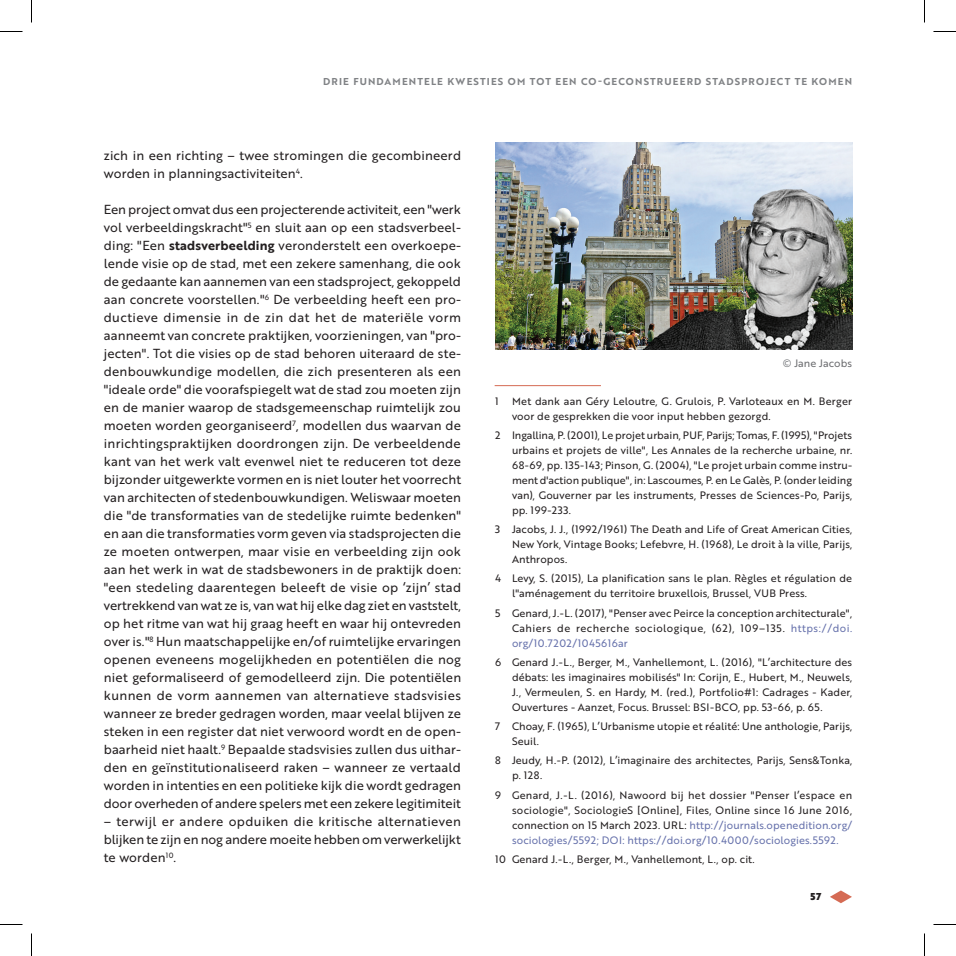
<style>
.page{position:relative;width:956px;height:956px;background:#fff}
.page>*{position:absolute;margin:0;border:0;box-sizing:border-box;transform-origin:0 0}
.t1{font:12.75px/18px "Brother 1816 Regular";letter-spacing:.01em;color:#231f20;text-align:justify}
.t2{font:10.5px/15px "Brother 1816 Regular";letter-spacing:.01em;color:#231f20;text-align:justify}
.t3{font:10.5px "Brother 1816 Regular";letter-spacing:.01em;color:#6c6d70}
.t4{font:9.75px "Brother 1816 Bold";letter-spacing:.12em;color:#808285}
.t5{font:9.75px "Brother 1816 Black";color:#231f20}
.s1{font-family:"Brother 1816 Bold"}
.s2{color:#808285}
.s3{color:#6772ac}
</style>
<div class="page">
<svg style="left:830px;top:890px;width:22px;height:13px"></svg>
<hr style="left:495px;top:385px;width:106px;height:1px;background:#d56b54">
<img style="left:495px;top:142px;width:357px;height:207px">
<svg style="left:0;top:31px;width:22px;height:1px"></svg>
<svg style="left:933px;top:31px;width:23px;height:1px"></svg>
<svg style="left:0;top:924px;width:22px;height:1px"></svg>
<svg style="left:933px;top:924px;width:23px;height:1px"></svg>
<svg style="left:31px;top:0;width:1px;height:23px"></svg>
<svg style="left:31px;top:933px;width:1px;height:23px"></svg>
<svg style="left:924px;top:0;width:1px;height:23px"></svg>
<svg style="left:924px;top:933px;width:1px;height:23px"></svg>
<p class="t4" style="left:323px;top:74px;width:531px">DRIE FUNDAMENTELE KWESTIES OM TOT EEN CO-GECONSTRUEERD STADSPROJECT TE KOMEN</p>
<p class="t1" style="left:104px;top:146px;width:359px">zich in een richting – twee stromingen die gecombineerd worden in planningsactiviteiten<sup>4</sup>.</p>
<p class="t1" style="left:104px;top:200px;width:359px">Een project omvat dus een projecterende activiteit, een "werk vol verbeeldingskracht"<sup>5</sup> en sluit aan op een stadsverbeel&shy;ding: "Een <span class="s1">stadsverbeelding</span> veronderstelt een overkoepe&shy;lende visie op de stad, met een zekere samenhang, die ook de gedaante kan aannemen van een stadsproject, gekoppeld aan concrete voorstellen."<sup>6</sup> De verbeelding heeft een pro&shy;ductieve dimensie in de zin dat het de materiële vorm aanneemt van concrete praktijken, voorzieningen, van "pro&shy;jecten". Tot die visies op de stad behoren uiteraard de ste&shy;denbouwkundige modellen, die zich presenteren als een "ideale orde" die voorafspiegelt wat de stad zou moeten zijn en de manier waarop de stadsgemeenschap ruimtelijk zou moeten worden georganiseerd<sup>7</sup>, modellen dus waarvan de inrichtingspraktijken doordrongen zijn. De verbeeldende kant van het werk valt evenwel niet te reduceren tot deze bijzonder uitgewerkte vormen en is niet louter het voorrecht van architecten of stedenbouwkundigen. Weliswaar moeten die "de transformaties van de stedelijke ruimte bedenken" en aan die transformaties vorm geven via stadsprojecten die ze moeten ontwerpen, maar visie en verbeelding zijn ook aan het werk in wat de stadsbewoners in de praktijk doen: "een stedeling daarentegen beleeft de visie op ‘zijn’ stad vertrekkend van wat ze is, van wat hij elke dag ziet en vaststelt, op het ritme van wat hij graag heeft en waar hij ontevreden over is."<sup>8</sup> Hun maatschappelijke en/of ruimtelijke ervaringen openen eveneens mogelijkheden en potentiëlen die nog niet geformaliseerd of gemodelleerd zijn. Die potentiëlen kunnen de vorm aannemen van alternatieve stadsvisies wanneer ze breder gedragen worden, maar veelal blijven ze steken in een register dat niet verwoord wordt en de open&shy;baarheid niet haalt.<sup>9</sup> Bepaalde stadsvisies zullen dus uithar&shy;den en geïnstitutionaliseerd raken – wanneer ze vertaald worden in intenties en een politieke kijk die wordt gedragen door overheden of andere spelers met een zekere legitimiteit</p>
<p class="t1" style="left:104px;top:812px;width:359px">– terwijl er andere opduiken die kritische alternatieven blijken te zijn en nog andere moeite hebben om verwerkelijkt te worden<sup>10</sup>.</p>
<p class="t3" style="left:783px;top:355px;width:71px"><span class="s2">©</span> Jane Jacobs</p>
<p class="t2" style="left:495px;top:393px;width:5px">1</p>
<p class="t2" style="left:512px;top:393px;width:342px">Met dank aan Géry Leloutre, G. Grulois, P. Varloteaux en M. Berger voor de gesprekken die voor input hebben gezorgd.</p>
<p class="t2" style="left:512px;top:427px;width:342px;text-indent:-17px">2 Ingallina, P. (2001), Le projet urbain, PUF, Parijs; Tomas, F. (1995), "Projets urbains et projets de ville", Les Annales de la recherche urbaine, nr.<br>68-69, pp. 135-143; Pinson, G. (2004), "Le projet urbain comme instru&shy;ment d'action publique", in: Lascoumes, P. en Le Galès, P. (onder leiding van), Gouverner par les instruments, Presses de Sciences-Po, Parijs, pp. 199-233.</p>
<p class="t2" style="left:512px;top:521px;width:342px;text-indent:-17px">3 Jacobs, J. J., (1992/1961) The Death and Life of Great American Cities, New York, Vintage Books; Lefebvre, H. (1968), Le droit à la ville, Parijs, Anthropos.</p>
<p class="t2" style="left:512px;top:571px;width:342px;text-indent:-17px">4 Levy, S. (2015), La planification sans le plan. Règles et régulation de l"aménagement du territoire bruxellois, Brussel, VUB Press.</p>
<p class="t2" style="left:512px;top:605px;width:342px;text-indent:-17px">5 Genard, J.-L. (2017), "Penser avec Peirce la conception architecturale", Cahiers de recherche sociologique, (62), 109–135. <span class="s3">https://doi. org/10.7202/1045616ar</span></p>
<p class="t2" style="left:512px;top:654px;width:342px;text-indent:-17px">6 Genard J.-L., Berger, M., Vanhellemont, L. (2016), "L’architecture des débats: les imaginaires mobilisés" In: Corijn, E., Hubert, M., Neuwels, J., Vermeulen, S. en Hardy, M. (red.), Portfolio#1: Cadrages - Kader, Ouvertures - Aanzet, Focus. Brussel: BSI-BCO, pp. 53-66, p. 65.</p>
<p class="t2" style="left:512px;top:718px;width:342px;text-indent:-17px">7 Choay, F. (1965), L’Urbanisme utopie et réalité: Une anthologie, Parijs,<br>Seuil.</p>
<p class="t2" style="left:512px;top:753px;width:342px;text-indent:-17px">8 Jeudy, H.-P. (2012), L’imaginaire des architectes, Parijs, Sens&amp;Tonka, p. 128.</p>
<p class="t2" style="left:512px;top:787px;width:342px;text-indent:-17px">9 Genard, J.-L. (2016), Nawoord bij het dossier "Penser l’espace en sociologie", SociologieS [Online], Files, Online since 16 June 2016, connection on 15 March 2023. URL: <span class="s3">http://journals.openedition.org/ sociologies/5592; DOI: https://doi.org/10.4000/sociologies.5592.</span></p>
<p class="t2" style="left:495px;top:851px;width:261px">10 Genard J.-L., Berger, M., Vanhellemont, L., op. cit.</p>
<p class="t5" style="left:811px;top:889px;width:12px">57</p>
</div>
